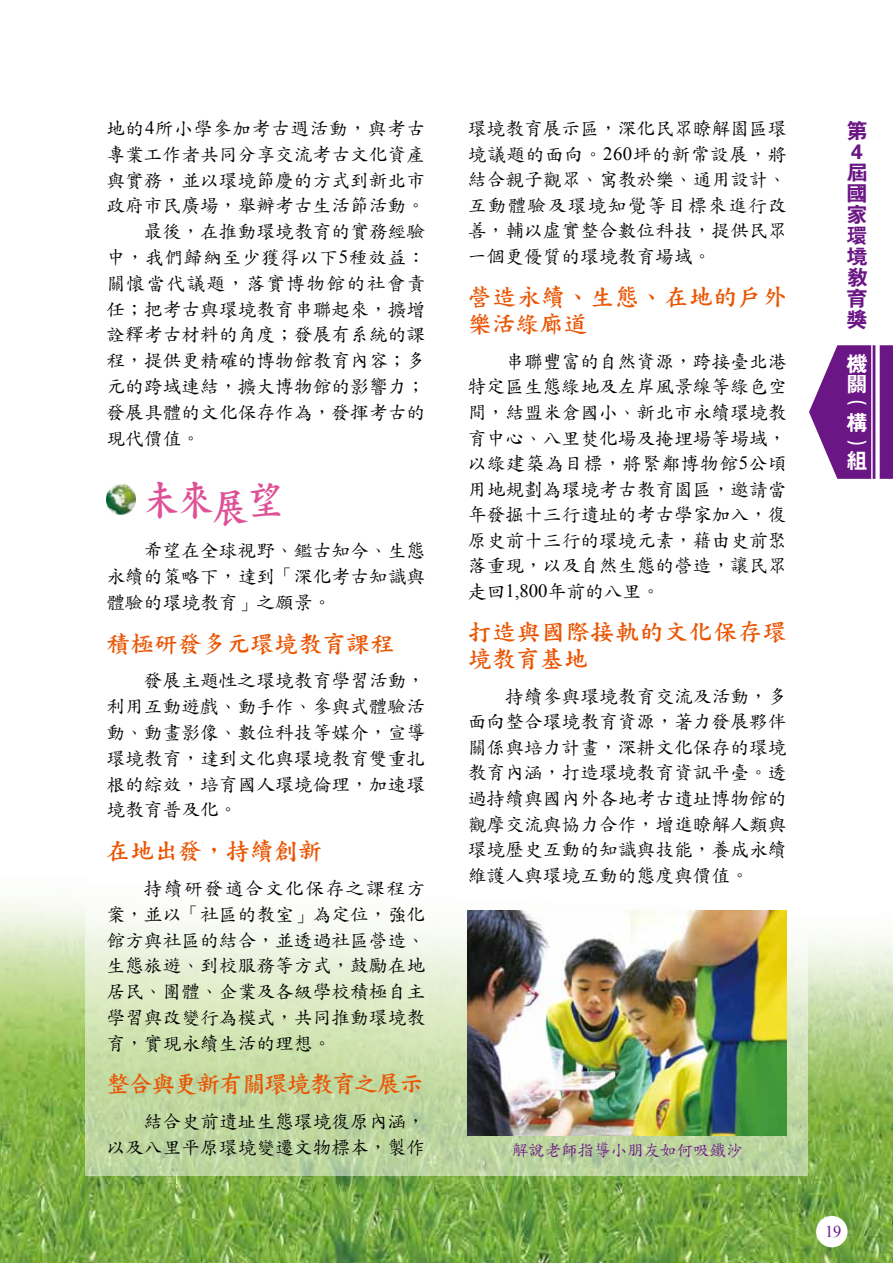
<style>
.page{position:relative;width:893px;height:1263px;background:#fff}
.page>*{position:absolute;margin:0;border:0;box-sizing:border-box;transform-origin:0 0}
.t1{font:40.5px "DF Kai Shu W7 WIN BF";color:#de5197;scale:.9 1}
.t2{font:24px/27px "DF Kai Shu W7 WIN BF";letter-spacing:.025em;color:#ea5504}
.t3{font:24px "DF Kai Shu W7 WIN BF";color:#ea5504}
.t4{font:24px "DF Kai Shu W7 WIN BF";letter-spacing:-.06em;color:#ea5504}
.t5{font:21px/21px "FZH4 B B51 0";color:#6b1685}
.t6{font:21px/21px "FZH4 B B51 0";color:#fff}
.t7{font:18.75px/25.5px "DF Kai Shu W5 WIN BF";color:#000;text-align:justify}
.t8{font:18.75px "DF Kai Shu W5 WIN BF";letter-spacing:.03em;color:#000}
.t9{font:18.75px "DF Kai Shu W5 WIN BF";letter-spacing:.065em;color:#000}
.t10{font:16.5px "DF Kai Shu W5 WIN BF";color:#6b1685}
.t11{font:16.5px "Times New Roman";color:#6b1685}
.s1{font-family:"Times New Roman"}
</style>
<div class="page">
<img style="left:0;top:899px;width:893px;height:364px">
<div style="left:816px;top:1216px;width:32px;height:31px;background:#fff;border-radius:50%"></div>
<svg style="left:85px;top:484px;width:723px;height:692px"></svg>
<svg style="left:809px;top:345px;width:84px;height:134px"></svg>
<div style="left:875px;top:344px;width:5px;height:135px;background:#fff"></div>
<hr style="left:871px;top:344px;width:2px;height:135px;background:#fff">
<img style="left:106px;top:485px;width:30px;height:30px">
<img style="left:468px;top:910px;width:319px;height:225px">
<p class="t8" style="left:106px;top:119px;width:320px">地的<span class="s1">4</span>所小學參加考古週活動，與考古</p>
<p class="t7" style="left:106px;top:141px;width:320px">專業工作者共同分享交流考古文化資產</p>
<p class="t7" style="left:106px;top:167px;width:320px">與實務，並以環境節慶的方式到新北市</p>
<p class="t7" style="left:106px;top:193px;width:320px">政府市民廣場，舉辦考古生活節活動。</p>
<p class="t7" style="left:144px;top:219px;width:283px">最後，在推動環境教育的實務經驗</p>
<p class="t8" style="left:106px;top:248px;width:320px">中，我們歸納至少獲得以下<span class="s1">5</span>種效益：</p>
<p class="t9" style="left:107px;top:274px;width:320px">關懷當代議題，落實博物館的社會責</p>
<p class="t7" style="left:107px;top:296px;width:320px">任；把考古與環境教育串聯起來，擴增</p>
<p class="t7" style="left:107px;top:322px;width:320px">詮釋考古材料的角度；發展有系統的課</p>
<p class="t7" style="left:107px;top:348px;width:320px">程，提供更精確的博物館教育內容；多</p>
<p class="t7" style="left:107px;top:373px;width:320px">元的跨域連結，擴大博物館的影響力；</p>
<p class="t7" style="left:107px;top:399px;width:320px">發展具體的文化保存作為，發揮考古的</p>
<p class="t7" style="left:107px;top:425px;width:95px">現代價值。</p>
<h1 class="t1" style="left:142px;top:480px;width:159px">未來展望</h1>
<p class="t7" style="left:106px;top:538px;width:320px;text-indent:37px">希望在全球視野、鑑古知今、生態永續的策略下，達到「深化考古知識與體驗的環境教育」之願景。</p>
<p class="t3" style="left:106px;top:631px;width:289px">積極研發多元環境教育課程</p>
<p class="t7" style="left:106px;top:668px;width:320px;text-indent:37px">發展主題性之環境教育學習活動，利用互動遊戲、動手作、參與式體驗活動、動畫影像、數位科技等媒介，宣導環境教育，達到文化與環境教育雙重扎根的綜效，培育國人環境倫理，加速環境教育普及化。</p>
<p class="t3" style="left:106px;top:839px;width:217px">在地出發，持續創新</p>
<p class="t7" style="left:106px;top:875px;width:320px;text-indent:37px">持續研發適合文化保存之課程方案，並以「社區的教室」為定位，強化館方與社區的結合，並透過社區營造、生態旅遊、到校服務等方式，鼓勵在地居民、團體、企業及各級學校積極自主學習與改變行為模式，共同推動環境教育，實現永續生活的理想。</p>
<p class="t4" style="left:106px;top:1072px;width:319px">整合與更新有關環境教育之展示</p>
<p class="t7" style="left:106px;top:1108px;width:320px;text-align:right">結合史前遺址生態環境復原內涵，<br>以及八里平原環境變遷文物標本，製作</p>
<p class="t7" style="left:468px;top:116px;width:321px">環境教育展示區，深化民眾瞭解園區環境議題的面向。<span class="s1">260</span>坪的新常設展，將結合親子觀眾、寓教於樂、通用設計、互動體驗及環境知覺等目標來進行改善，輔以虛實整合數位科技，提供民眾一個更優質的環境教育場域。</p>
<p class="t2" style="left:468px;top:284px;width:320px">營造永續、生態、在地的戶外樂活綠廊道</p>
<p class="t7" style="left:468px;top:348px;width:320px;text-indent:37px">串聯豐富的自然資源，跨接臺北港特定區生態綠地及左岸風景線等綠色空間，結盟米倉國小、新北市永續環境教育中心、八里焚化場及掩埋場等場域，以綠建築為目標，將緊鄰博物館<span class="s1">5</span>公頃用地規劃為環境考古教育園區，邀請當年發掘十三行遺址的考古學家加入，復原史前十三行的環境元素，藉由史前聚落重現，以及自然生態的營造，讓民眾走回<span class="s1">1,800</span>年前的八里。</p>
<p class="t2" style="left:468px;top:618px;width:320px">打造與國際接軌的文化保存環境教育基地</p>
<p class="t7" style="left:468px;top:683px;width:320px;text-indent:37px">持續參與環境教育交流及活動，多面向整合環境教育資源，著力發展夥伴關係與培力計畫，深耕文化保存的環境教育內涵，打造環境教育資訊平臺。透過持續與國內外各地考古遺址博物館的觀摩交流與協力合作，增進瞭解人類與環境歷史互動的知識與技能，養成永續維護人與環境互動的態度與價值。</p>
<p class="t5" style="left:846px;top:121px;width:22px">第<br>4屆國家環境教育獎</p>
<p class="t6" style="left:846px;top:354px;width:22px">機關</p>
<p class="t6" style="left:846px;top:392px;width:22px;text-align:justify">（構）</p>
<p class="t6" style="left:846px;top:450px;width:22px">組</p>
<p class="t10" style="left:512px;top:1142px;width:232px">解說老師指導小朋友如何吸鐵沙</p>
<p class="t11" style="left:825px;top:1220px;width:18px">19</p>
</div>
